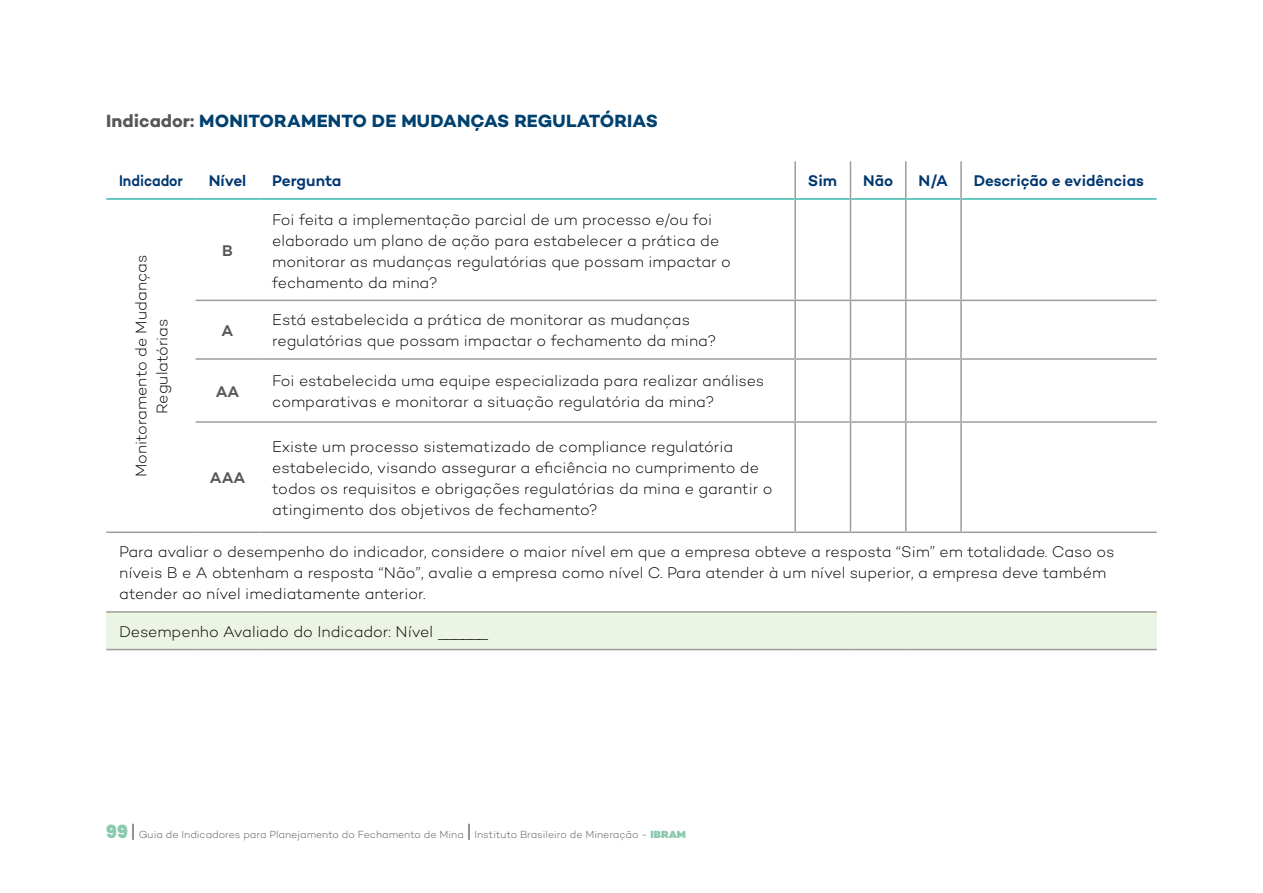
<style>
.page{position:relative;width:1263px;height:893px;background:#fff}
.page>*{position:absolute;margin:0;border:0;box-sizing:border-box;transform-origin:0 0}
.t1{font:700 18px "Campton";letter-spacing:.005em;color:#004170}
.t2{font:300 15.75px/21px "Campton";color:#000}
.t3{font:600 15.75px "Campton";letter-spacing:-.005em;color:#003770}
.t4{font:600 15.75px "Campton";letter-spacing:-.005em;color:#003770;scale:.9 1}
.t5{font:600 15.75px "Campton";color:#575756}
.t6{font:300 10.5px "Campton";color:#575756}
.s1{color:#575756}
.s2{font-family:"Poppins";font-weight:900;font-size:18px;color:#8ccaae}
.s3{font-family:"Poppins";font-size:18px}
.s4{font-weight:900;color:#8ccaae}
</style>
<div class="page">
<div style="left:106px;top:612px;width:1051px;height:38px;background:#ecf4e3"></div>
<hr style="left:106px;top:198px;width:90px;height:2px;background:#38b6ab">
<hr style="left:196px;top:198px;width:63px;height:2px;background:#38b6ab">
<hr style="left:259px;top:198px;width:535px;height:2px;background:#38b6ab">
<hr style="left:796px;top:198px;width:54px;height:2px;background:#38b6ab">
<hr style="left:851px;top:198px;width:54px;height:2px;background:#38b6ab">
<hr style="left:906px;top:198px;width:54px;height:2px;background:#38b6ab">
<hr style="left:962px;top:198px;width:195px;height:2px;background:#38b6ab">
<hr style="left:196px;top:300px;width:63px;height:1px;background:#9d9d9c">
<hr style="left:259px;top:300px;width:536px;height:1px;background:#9d9d9c">
<hr style="left:795px;top:300px;width:55px;height:1px;background:#9d9d9c">
<hr style="left:850px;top:300px;width:56px;height:1px;background:#9d9d9c">
<hr style="left:906px;top:300px;width:55px;height:1px;background:#9d9d9c">
<hr style="left:961px;top:300px;width:196px;height:1px;background:#9d9d9c">
<hr style="left:196px;top:358px;width:63px;height:2px;background:#9d9d9c">
<hr style="left:259px;top:358px;width:536px;height:2px;background:#9d9d9c">
<hr style="left:795px;top:358px;width:55px;height:2px;background:#9d9d9c">
<hr style="left:850px;top:358px;width:56px;height:2px;background:#9d9d9c">
<hr style="left:906px;top:358px;width:55px;height:2px;background:#9d9d9c">
<hr style="left:961px;top:358px;width:196px;height:2px;background:#9d9d9c">
<hr style="left:196px;top:421px;width:63px;height:2px;background:#9d9d9c">
<hr style="left:259px;top:421px;width:536px;height:2px;background:#9d9d9c">
<hr style="left:795px;top:421px;width:55px;height:2px;background:#9d9d9c">
<hr style="left:850px;top:421px;width:56px;height:2px;background:#9d9d9c">
<hr style="left:906px;top:421px;width:55px;height:2px;background:#9d9d9c">
<hr style="left:961px;top:421px;width:196px;height:2px;background:#9d9d9c">
<hr style="left:106px;top:531px;width:90px;height:2px;background:#9d9d9c">
<hr style="left:196px;top:531px;width:63px;height:2px;background:#9d9d9c">
<hr style="left:259px;top:531px;width:536px;height:2px;background:#9d9d9c">
<hr style="left:795px;top:531px;width:55px;height:2px;background:#9d9d9c">
<hr style="left:850px;top:531px;width:56px;height:2px;background:#9d9d9c">
<hr style="left:906px;top:531px;width:55px;height:2px;background:#9d9d9c">
<hr style="left:961px;top:531px;width:196px;height:2px;background:#9d9d9c">
<hr style="left:106px;top:611px;width:90px;height:2px;background:#9d9d9c">
<hr style="left:196px;top:611px;width:63px;height:2px;background:#9d9d9c">
<hr style="left:259px;top:611px;width:536px;height:2px;background:#9d9d9c">
<hr style="left:795px;top:611px;width:55px;height:2px;background:#9d9d9c">
<hr style="left:850px;top:611px;width:56px;height:2px;background:#9d9d9c">
<hr style="left:906px;top:611px;width:55px;height:2px;background:#9d9d9c">
<hr style="left:961px;top:611px;width:196px;height:2px;background:#9d9d9c">
<hr style="left:106px;top:649px;width:90px;height:1px;background:#9d9d9c">
<hr style="left:196px;top:649px;width:63px;height:1px;background:#9d9d9c">
<hr style="left:259px;top:649px;width:536px;height:1px;background:#9d9d9c">
<hr style="left:795px;top:649px;width:55px;height:1px;background:#9d9d9c">
<hr style="left:850px;top:649px;width:56px;height:1px;background:#9d9d9c">
<hr style="left:906px;top:649px;width:55px;height:1px;background:#9d9d9c">
<hr style="left:961px;top:649px;width:196px;height:1px;background:#9d9d9c">
<hr style="left:794px;top:161px;width:2px;height:38px;background:#9d9d9c">
<hr style="left:850px;top:161px;width:1px;height:38px;background:#9d9d9c">
<hr style="left:905px;top:161px;width:1px;height:38px;background:#9d9d9c">
<hr style="left:960px;top:161px;width:2px;height:38px;background:#9d9d9c">
<hr style="left:794px;top:199px;width:2px;height:101px;background:#9d9d9c">
<hr style="left:850px;top:199px;width:1px;height:101px;background:#9d9d9c">
<hr style="left:905px;top:199px;width:1px;height:101px;background:#9d9d9c">
<hr style="left:960px;top:199px;width:2px;height:101px;background:#9d9d9c">
<hr style="left:794px;top:301px;width:2px;height:57px;background:#9d9d9c">
<hr style="left:850px;top:301px;width:1px;height:57px;background:#9d9d9c">
<hr style="left:905px;top:301px;width:1px;height:57px;background:#9d9d9c">
<hr style="left:960px;top:301px;width:2px;height:57px;background:#9d9d9c">
<hr style="left:794px;top:360px;width:2px;height:61px;background:#9d9d9c">
<hr style="left:850px;top:360px;width:1px;height:61px;background:#9d9d9c">
<hr style="left:905px;top:360px;width:1px;height:61px;background:#9d9d9c">
<hr style="left:960px;top:360px;width:2px;height:61px;background:#9d9d9c">
<hr style="left:794px;top:423px;width:2px;height:108px;background:#9d9d9c">
<hr style="left:850px;top:423px;width:1px;height:108px;background:#9d9d9c">
<hr style="left:905px;top:423px;width:1px;height:108px;background:#9d9d9c">
<hr style="left:960px;top:423px;width:2px;height:108px;background:#9d9d9c">
<p class="t1" style="left:106px;top:110px;width:553px"><span class="s1">Indicador:</span> MONITORAMENTO DE MUDANÇAS REGULATÓRIAS</p>
<p class="t4" style="left:119px;top:171px;width:73px">Indicador</p>
<p class="t3" style="left:209px;top:171px;width:39px">Nível</p>
<p class="t3" style="left:272px;top:171px;width:71px">Pergunta</p>
<p class="t3" style="left:808px;top:171px;width:31px">Sim</p>
<p class="t3" style="left:863px;top:171px;width:31px">Não</p>
<p class="t3" style="left:918px;top:171px;width:31px">N/A</p>
<p class="t3" style="left:974px;top:171px;width:172px">Descrição e evidências</p>
<p class="t2" style="left:272px;top:208px;width:460px">Foi feita a implementação parcial de um processo e/ou foi elaborado um plano de ação para estabelecer a prática de monitorar as mudanças regulatórias que possam impactar o fechamento da mina?</p>
<p class="t5" style="left:222px;top:241px;width:12px">B</p>
<p class="t2" style="left:130px;top:477px;width:224px;text-align:center;rotate:-90deg">Monitoramento de Mudanças<br>Regulatórias</p>
<p class="t5" style="left:222px;top:320px;width:13px">A</p>
<p class="t2" style="left:272px;top:309px;width:446px">Está estabelecida a prática de monitorar as mudanças regulatórias que possam impactar o fechamento da mina?</p>
<p class="t5" style="left:216px;top:381px;width:25px">AA</p>
<p class="t2" style="left:272px;top:370px;width:494px">Foi estabelecida uma equipe especializada para realizar análises comparativas e monitorar a situação regulatória da mina?</p>
<p class="t2" style="left:272px;top:435px;width:502px">Existe um processo sistematizado de compliance regulatória estabelecido, visando assegurar a eficiência no cumprimento de todos os requisitos e obrigações regulatórias da mina e garantir o atingimento dos objetivos de fechamento?</p>
<p class="t2" style="left:119px;top:541px;width:997px">Para avaliar o desempenho do indicador, considere o maior nível em que a empresa obteve a resposta “Sim” em totalidade. Caso os níveis B e A obtenham a resposta “Não”, avalie a empresa como nível C. Para atender à um nível superior, a empresa deve também atender ao nível imediatamente anterior.</p>
<p class="t2" style="left:119px;top:621px;width:371px">Desempenho Avaliado do Indicador: Nível ______</p>
<p class="t5" style="left:210px;top:468px;width:37px">AAA</p>
<p class="t6" style="left:106px;top:828px;width:581px"><span class="s2">99</span> <span class="s3">|</span> Guia de Indicadores para Planejamento do Fechamento de Mina <span class="s3">|</span> Instituto Brasileiro de Mineração - <span class="s4">IBRAM</span></p>
</div>
